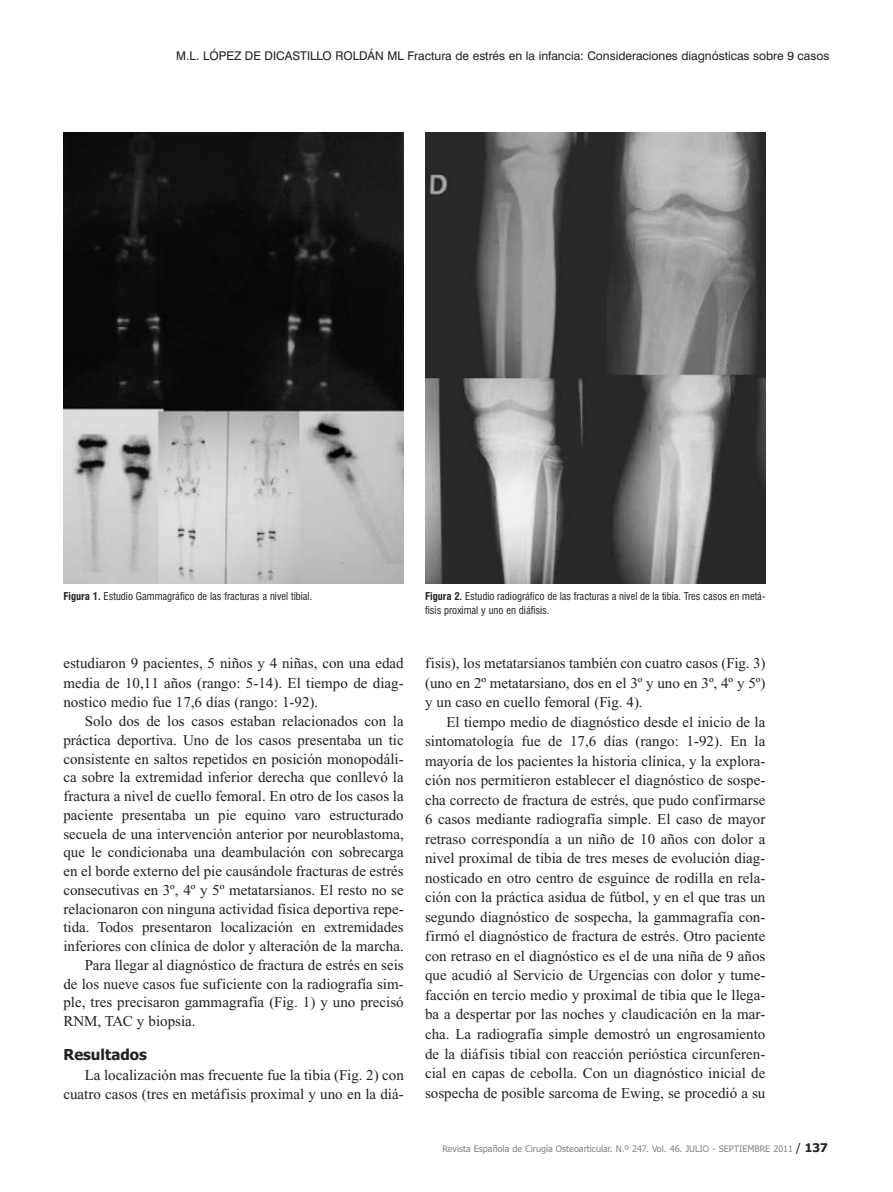
<style>
.page{position:relative;width:893px;height:1192px;background:#fff}
.page>*{position:absolute;margin:0;border:0;box-sizing:border-box;transform-origin:0 0}
.t1{font:15px/19.5px "Times New Roman";color:#231f20;text-align:justify}
.t2{font:700 15px "Tahoma";color:#231f20}
.t3{font:12px "Swiss 721 BT";color:#231f20}
.t4{font:condensed 10.5px/13.5px "Swiss 721 BT";color:#231f20}
.t5{font:9px "Tahoma";color:#808285}
.s1{font-weight:700}
.s2{font-size:12px;color:#231f20}
.s3{font-weight:700;font-size:12px;color:#231f20}
</style>
<div class="page">
<img style="left:63px;top:133px;width:341px;height:450px">
<img style="left:425px;top:133px;width:340px;height:450px">
<p class="t3" style="left:176px;top:51px;width:654px">M.L. LÓPEZ DE DICASTILLO ROLDÁN ML Fractura de estrés en la infancia: Consideraciones diagnósticas sobre 9 casos</p>
<p class="t4" style="left:63px;top:590px;width:250px"><span class="s1">Figura 1.</span> Estudio Gammagráfico de las fracturas a nivel tibial.</p>
<p class="t4" style="left:425px;top:590px;width:342px"><span class="s1">Figura 2.</span> Estudio radiográfico de las fracturas a nivel de la tibia. Tres casos en metá&shy;fisis proximal y uno en diáfisis.</p>
<p class="t1" style="left:63px;top:654px;width:342px">estudiaron 9 pacientes, 5 niños y 4 niñas, con una edad media de 10,11 años (rango: 5-14). El tiempo de diag&shy;nostico medio fue 17,6 días (rango: 1-92).</p>
<p class="t1" style="left:85px;top:712px;width:320px">Solo dos de los casos estaban relacionados con la</p>
<p class="t1" style="left:63px;top:731px;width:342px">práctica deportiva. Uno de los casos presentaba un tic</p>
<p class="t1" style="left:63px;top:750px;width:342px">consistente en saltos repetidos en posición monopodáli-</p>
<p class="t1" style="left:63px;top:768px;width:342px">ca sobre la extremidad inferior derecha que conllevó la</p>
<p class="t1" style="left:63px;top:787px;width:342px">fractura a nivel de cuello femoral. En otro de los casos la</p>
<p class="t1" style="left:63px;top:806px;width:342px">paciente presentaba un pie equino varo estructurado</p>
<p class="t1" style="left:63px;top:825px;width:342px">secuela de una intervención anterior por neuroblastoma,</p>
<p class="t1" style="left:63px;top:843px;width:342px">que le condicionaba una deambulación con sobrecarga</p>
<p class="t1" style="left:63px;top:862px;width:342px">en el borde externo del pie causándole fracturas de estrés</p>
<p class="t1" style="left:63px;top:881px;width:342px">consecutivas en 3º, 4º y 5º metatarsianos. El resto no se</p>
<p class="t1" style="left:63px;top:900px;width:342px">relacionaron con ninguna actividad física deportiva repe-</p>
<p class="t1" style="left:63px;top:918px;width:342px">tida. Todos presentaron localización en extremidades</p>
<p class="t1" style="left:63px;top:937px;width:342px">inferiores con clínica de dolor y alteración de la marcha.</p>
<p class="t1" style="left:85px;top:956px;width:320px">Para llegar al diagnóstico de fractura de estrés en seis</p>
<p class="t1" style="left:63px;top:975px;width:342px">de los nueve casos fue suficiente con la radiografía sim-</p>
<p class="t1" style="left:63px;top:993px;width:342px">ple, tres precisaron gammagrafía (Fig. 1) y uno precisó</p>
<p class="t1" style="left:63px;top:1012px;width:134px">RNM, TAC y biopsia.</p>
<p class="t2" style="left:63px;top:1048px;width:85px">Resultados</p>
<p class="t1" style="left:63px;top:1066px;width:342px;text-align:right">La localización mas frecuente fue la tibia (Fig. 2) con cuatro casos (tres en metáfisis proximal y uno en la diá-</p>
<p class="t1" style="left:425px;top:654px;width:342px">fisis), los metatarsianos también con cuatro casos (Fig. 3) (uno en 2º metatarsiano, dos en el 3º y uno en 3º, 4º y 5º) y un caso en cuello femoral (Fig. 4).</p>
<p class="t1" style="left:425px;top:713px;width:342px;text-indent:21px">El tiempo medio de diagnóstico desde el inicio de la sintomatología fue de 17,6 días (rango: 1-92). En la mayoría de los pacientes la historia clínica, y la explora&shy;ción nos permitieron establecer el diagnóstico de sospe&shy;cha correcto de fractura de estrés, que pudo confirmarse 6 casos mediante radiografía simple. El caso de mayor retraso correspondía a un niño de 10 años con dolor a nivel proximal de tibia de tres meses de evolución diag&shy;nosticado en otro centro de esguince de rodilla en rela&shy;ción con la práctica asidua de fútbol, y en el que tras un segundo diagnóstico de sospecha, la gammagrafía con&shy;firmó el diagnóstico de fractura de estrés. Otro paciente con retraso en el diagnóstico es el de una niña de 9 años que acudió al Servicio de Urgencias con dolor y tume&shy;facción en tercio medio y proximal de tibia que le llega&shy;ba a despertar por las noches y claudicación en la mar&shy;cha. La radiografía simple demostró un engrosamiento de la diáfisis tibial con reacción perióstica circunferen&shy;cial en capas de cebolla. Con un diagnóstico inicial de sospecha de posible sarcoma de Ewing, se procedió a su</p>
<p class="t5" style="left:442px;top:1144px;width:387px">Revista Española de Cirugía Osteoarticular. N.º 247. Vol. 46. JULIO - SEPTIEMBRE 2011 <span class="s2">/</span> <span class="s3">137</span></p>
</div>
